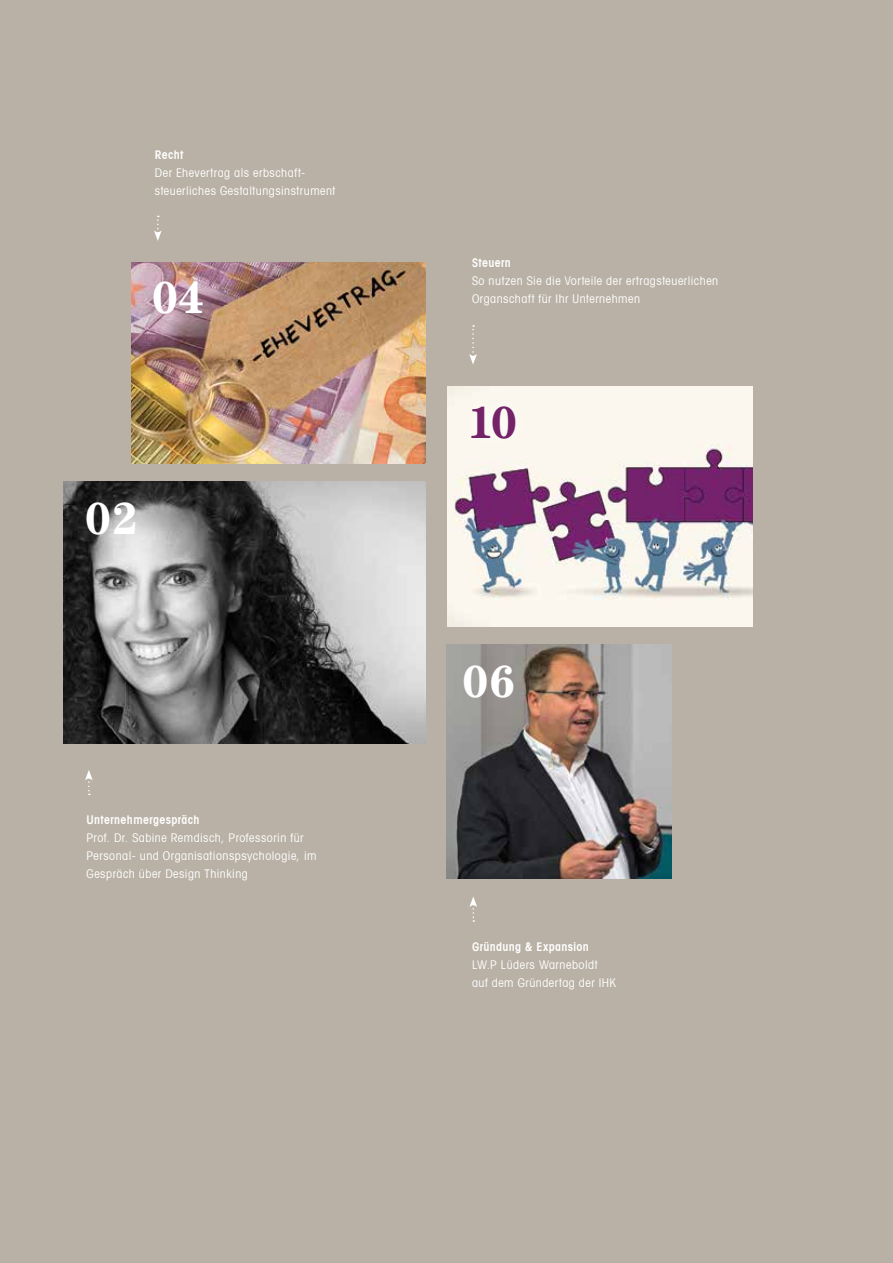
<style>
.page{position:relative;width:893px;height:1263px;background:#b9b1a5}
.page>*{position:absolute;margin:0;border:0;box-sizing:border-box;transform-origin:0 0}
.t1{font:700 45px "Century";color:#fff}
.t2{font:700 45px "Century";color:#742368}
.t3{font:condensed 12px/18px "Avant Garde";letter-spacing:.045em;color:#fff}
.t4{font:600 condensed 12px "Avant Garde";letter-spacing:.03em;color:#fff}
</style>
<div class="page">
<img style="left:132px;top:262px;width:293px;height:201px">
<img style="left:64px;top:482px;width:361px;height:262px">
<img style="left:447px;top:387px;width:306px;height:240px">
<img style="left:446px;top:645px;width:226px;height:234px">
<div style="left:458px;top:391px;width:72px;height:62px;background:#fbf7ef"></div>
<svg style="left:154px;top:216px;width:8px;height:25px"></svg>
<svg style="left:469px;top:325px;width:8px;height:39px"></svg>
<svg style="left:469px;top:897px;width:8px;height:25px"></svg>
<svg style="left:85px;top:770px;width:8px;height:25px"></svg>
<p class="t4" style="left:155px;top:147px;width:30px">Recht</p>
<p class="t3" style="left:155px;top:163px;width:182px">Der Ehevertrag als erbschaft&shy;steuerliches Gestaltungsinstrument</p>
<h1 class="t1" style="left:152px;top:271px;width:54px">04</h1>
<h1 class="t1" style="left:85px;top:492px;width:55px">02</h1>
<p class="t4" style="left:86px;top:812px;width:115px">Unternehmergespräch</p>
<p class="t3" style="left:86px;top:828px;width:231px">Prof. Dr. Sabine Remdisch, Professorin für<br>Personal- und Organisationspsychologie, im<br>Gespräch über Design Thinking</p>
<p class="t4" style="left:472px;top:256px;width:40px">Steuern</p>
<p class="t3" style="left:472px;top:272px;width:248px">So nutzen Sie die Vorteile der ertragsteuerlichen<br>Organschaft für Ihr Unternehmen</p>
<h1 class="t2" style="left:468px;top:395px;width:51px">10</h1>
<h1 class="t1" style="left:463px;top:655px;width:54px">06</h1>
<p class="t4" style="left:472px;top:940px;width:118px">Gründung &amp; Expansion</p>
<p class="t3" style="left:472px;top:956px;width:146px">LW.P Lüders Warneboldt<br>auf dem Gründertag der IHK</p>
</div>
